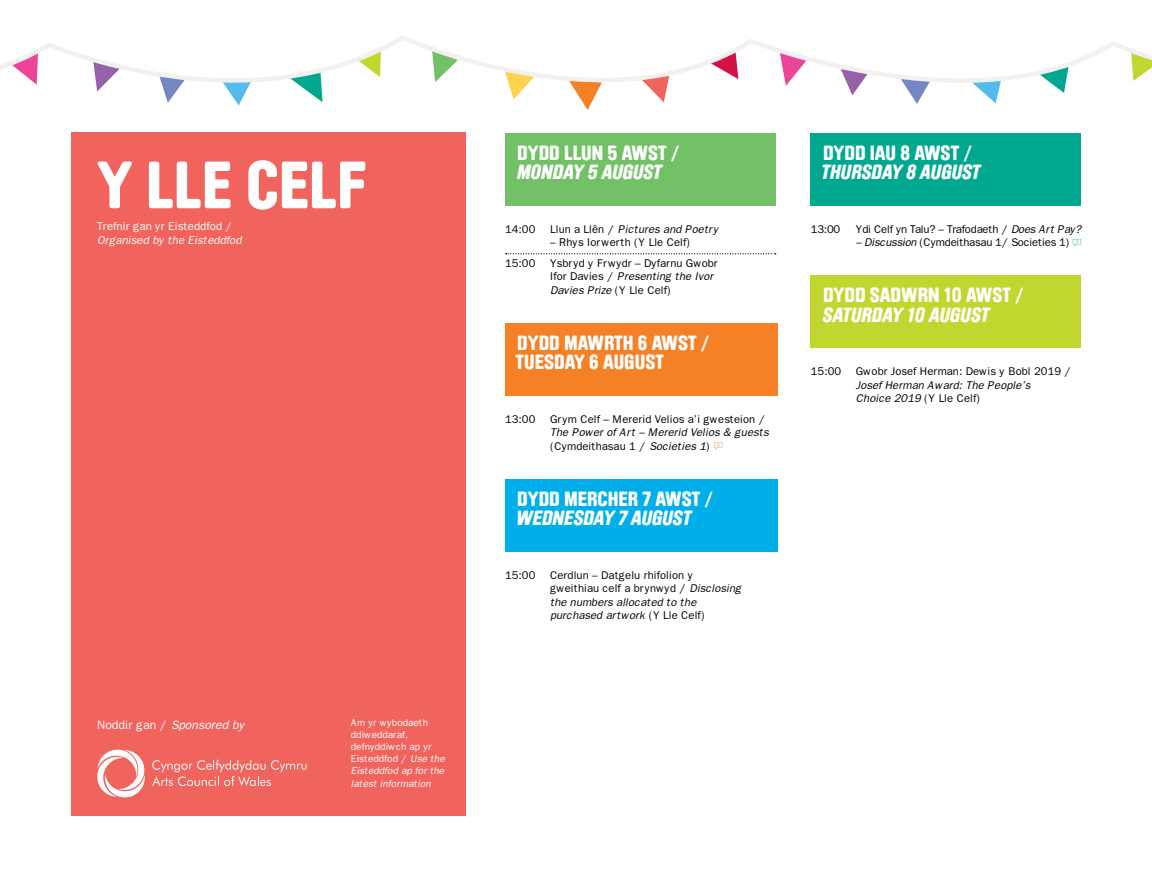
<style>
.page{position:relative;width:1152px;height:886px;background:#fff}
.page>*{position:absolute;margin:0;border:0;box-sizing:border-box;transform-origin:0 0}
.t1{font:900 65.81px "Brauer Neue";color:#fff}
.t2{font:900 20.31px/19.3px "Brauer Neue";color:#fff}
.t3{font:italic 900 20.31px "Brauer Neue";color:#fff}
.t4{font:italic 12.25px "Franklin Gothic";color:#fff}
.t5{font:italic 11.44px "Franklin Gothic";color:#fff}
.t6{font:11.44px "Franklin Gothic";color:#fff}
.t7{font:11.25px/13.5px "Franklin Gothic";color:#000}
.t8{font:italic 11.25px/13.5px "Franklin Gothic";color:#000}
.t9{font:11.25px "Franklin Gothic";letter-spacing:-.02em;color:#000}
.t10{font:10px/12px "Franklin Gothic";color:#fff}
.s1{font-style:normal}
.s2{font-style:italic}
</style>
<div class="page">
<svg style="left:0;top:36px;width:1152px;height:113px"></svg>
<svg style="left:506px;top:253px;width:269px;height:1px"></svg>
<div style="left:505px;top:133px;width:270px;height:73px;background:#73c167"></div>
<div style="left:505px;top:323px;width:272px;height:73px;background:#f58025"></div>
<svg style="left:714px;top:442px;width:8px;height:8px"></svg>
<div style="left:505px;top:479px;width:272px;height:73px;background:#00afe9"></div>
<div style="left:811px;top:133px;width:270px;height:73px;background:#00a88f"></div>
<svg style="left:1072px;top:239px;width:9px;height:7px"></svg>
<div style="left:811px;top:275px;width:270px;height:73px;background:#c1d72f"></div>
<div style="left:71px;top:132px;width:394px;height:683px;background:#f1645d"></div>
<svg style="left:152px;top:760px;width:154px;height:26px"></svg>
<svg style="left:97px;top:749px;width:48px;height:49px"></svg>
<h1 class="t1" style="left:97px;top:147px;width:270px">Y LLE CELF</h1>
<p class="t6" style="left:97px;top:220px;width:137px">Trefnir gan yr Eisteddfod /</p>
<p class="t5" style="left:97px;top:233px;width:146px">Organised by the Eisteddfod</p>
<p class="t4" style="left:97px;top:718px;width:149px"><span class="s1">Noddir gan /</span> Sponsored by</p>
<p class="t10" style="left:351px;top:717px;width:95px">Am yr wybodaeth ddiweddaraf, defnyddiwch ap yr<br>Eisteddfod / <span class="s2">Use the<br>Eisteddfod ap for the latest information</span></p>
<h2 class="t2" style="left:517px;top:143px;width:163px">DYDD LLUN 5 AWST /</h2>
<h2 class="t3" style="left:517px;top:160px;width:146px">MONDAY 5 AUGUST</h2>
<p class="t7" style="left:505px;top:222px;width:32px">14:00</p>
<p class="t8" style="left:550px;top:222px;width:170px"><span class="s1">Llun a Llên /</span> Pictures and Poetry</p>
<p class="t7" style="left:550px;top:236px;width:142px">– Rhys Iorwerth (Y Lle Celf)</p>
<p class="t7" style="left:505px;top:256px;width:32px">15:00</p>
<p class="t7" style="left:550px;top:256px;width:169px">Ysbryd y Frwydr – Dyfarnu Gwobr<br>Ifor Davies / <span class="s2">Presenting the Ivor<br>Davies Prize</span> (Y Lle Celf)</p>
<h2 class="t2" style="left:515px;top:333px;width:195px">DYDD MAWRTH 6 AWST /<br>TUESDAY 6 AUGUST</h2>
<p class="t7" style="left:505px;top:412px;width:32px">13:00</p>
<p class="t7" style="left:550px;top:412px;width:217px">Grym Celf – Mererid Velios a’i gwesteion /</p>
<p class="t8" style="left:550px;top:426px;width:220px">The Power of Art – Mererid Velios &amp; guests <span class="s1">(Cymdeithasau 1 /</span> Societies 1<span class="s1">)</span></p>
<h2 class="t2" style="left:517px;top:489px;width:197px">DYDD MERCHER 7 AWST /</h2>
<h2 class="t3" style="left:517px;top:506px;width:176px">WEDNESDAY 7 AUGUST</h2>
<p class="t7" style="left:505px;top:568px;width:32px">15:00</p>
<p class="t7" style="left:550px;top:568px;width:193px">Cerdlun – Datgelu rhifolion y gweithiau celf a brynwyd / <span class="s2">Disclosing the numbers allocated to the purchased artwork</span> (Y Lle Celf)</p>
<h2 class="t2" style="left:823px;top:143px;width:150px">DYDD IAU 8 AWST /</h2>
<h2 class="t3" style="left:821px;top:160px;width:161px">THURSDAY 8 AUGUST</h2>
<p class="t7" style="left:811px;top:222px;width:31px">13:00</p>
<p class="t9" style="left:856px;top:222px;width:227px">Ydi Celf yn Talu? – Trafodaeth / <span class="s2">Does Art Pay?</span></p>
<p class="t9" style="left:856px;top:236px;width:216px"><span class="s2">– Discussion</span> (Cymdeithasau 1/ Societies 1)</p>
<h2 class="t2" style="left:823px;top:286px;width:202px">DYDD SADWRN 10 AWST /</h2>
<h2 class="t3" style="left:823px;top:303px;width:168px">SATURDAY 10 AUGUST</h2>
<p class="t7" style="left:811px;top:365px;width:32px">15:00</p>
<p class="t7" style="left:856px;top:365px;width:217px">Gwobr Josef Herman: Dewis y Bobl 2019 /</p>
<p class="t8" style="left:856px;top:378px;width:176px">Josef Herman Award: The People’s<br>Choice 2019 <span class="s1">(Y Lle Celf)</span></p>
</div>
